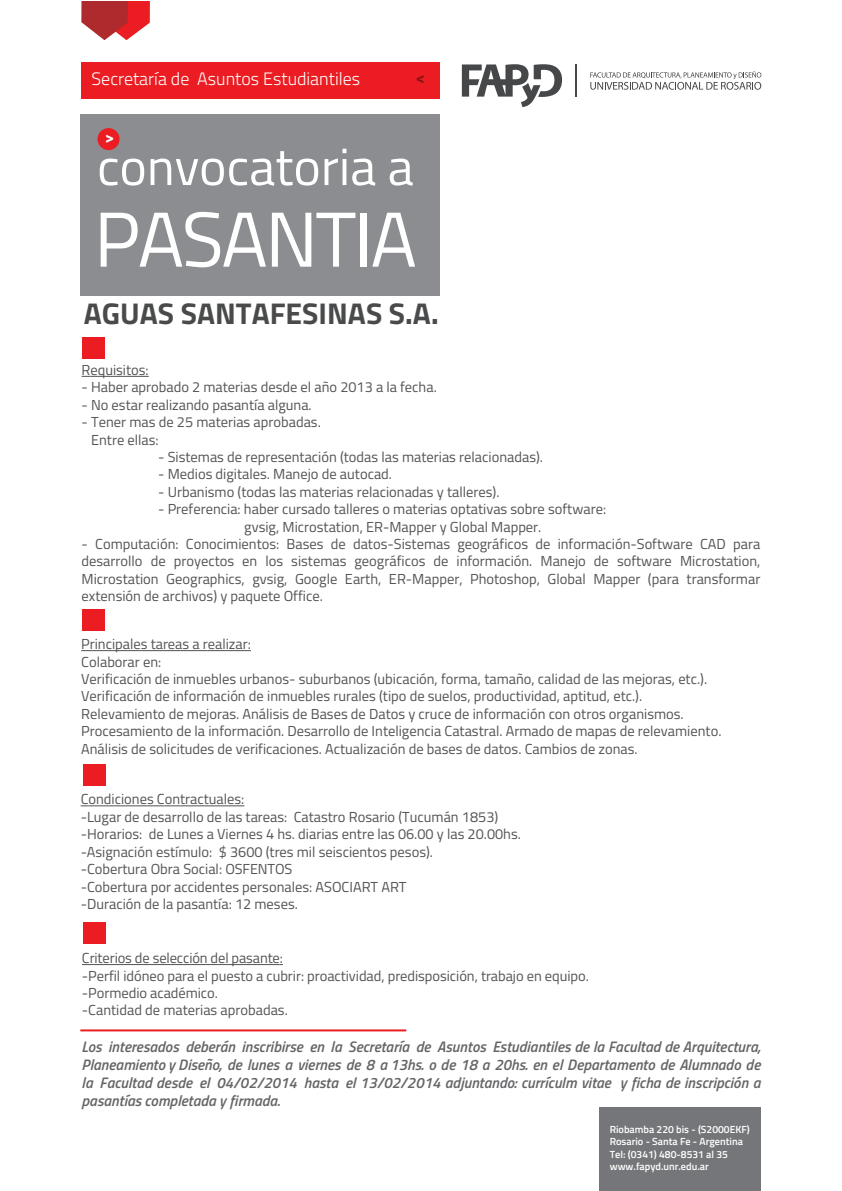
<style>
.page{position:relative;width:842px;height:1191px;background:#fff}
.page>*{position:absolute;margin:0;border:0;box-sizing:border-box;transform-origin:0 0}
.t1{font:78px "Titillium Web";letter-spacing:-.035em;color:#fff}
.t2{font:51.9px "Titillium Web";color:#fff}
.t3{font:700 30px "Titillium Web";color:#494a4b}
.t4{font:300 18px "Titillium Web";color:#fff}
.t5{font:700 16.9px "Titillium Web";color:#891417}
.t6{font:700 16.9px "Titillium Web";color:#fff}
.t7{font:italic 600 15.2px/18px "Titillium Web";color:#656568;text-align:justify}
.t8{font:14.5px/17.4px "Titillium Web";color:#535355}
.t9{font:600 10.3px/12.4px "Titillium Web";color:#fff}
.s1{font-size:15px}
</style>
<div class="page">
<div style="left:81px;top:114px;width:359px;height:181px;background:#8b8d90"></div>
<div style="left:98px;top:128px;width:22px;height:22px;background:#eb1d23;border-radius:50%"></div>
<hr style="left:88px;top:805px;width:69px;height:1px;background:#535355">
<svg style="left:157px;top:805px;width:23px;height:1px"></svg>
<hr style="left:180px;top:805px;width:64px;height:1px;background:#535355">
<div style="left:600px;top:1108px;width:161px;height:83px;background:#757679"></div>
<svg style="left:81px;top:1px;width:69px;height:39px"></svg>
<div style="left:82px;top:336px;width:22px;height:22px;background:#eb1d23"></div>
<div style="left:81px;top:62px;width:358px;height:36px;background:#eb1d23"></div>
<hr style="left:80px;top:1029px;width:326px;height:2px;background:#eb1d23">
<div style="left:82px;top:609px;width:22px;height:22px;background:#eb1d23"></div>
<div style="left:83px;top:763px;width:22px;height:22px;background:#eb1d23"></div>
<hr style="left:90px;top:376px;width:59px;height:1px;background:#535355">
<svg style="left:462px;top:64px;width:100px;height:43px"></svg>
<svg style="left:590px;top:71px;width:171px;height:19px"></svg>
<hr style="left:576px;top:64px;width:1px;height:33px;background:#464748">
<hr style="left:81px;top:650px;width:82px;height:1px;background:#535355">
<hr style="left:168px;top:650px;width:35px;height:1px;background:#535355">
<hr style="left:208px;top:650px;width:43px;height:1px;background:#535355">
<hr style="left:82px;top:964px;width:198px;height:1px;background:#535355">
<div style="left:83px;top:921px;width:22px;height:22px;background:#eb1d23"></div>
<p class="t4" style="left:92px;top:65px;width:270px">Secretaría de Asuntos Estudiantiles</p>
<p class="t5" style="left:425px;top:94px;width:11px;rotate:-180deg">&gt;</p>
<p class="t6" style="left:105px;top:125px;width:11px">&gt;</p>
<h2 class="t2" style="left:97px;top:129px;width:318px">convocatoria a</h2>
<h1 class="t1" style="left:94px;top:182px;width:324px">PASANTIA</h1>
<h3 class="t3" style="left:84px;top:291px;width:356px">AGUAS SANTAFESINAS S.A.</h3>
<p class="t8" style="left:82px;top:360px;width:69px">Requisitos:</p>
<p class="t8" style="left:82px;top:378px;width:357px">- Haber aprobado 2 materias desde el año 2013 a la fecha.</p>
<p class="t8" style="left:82px;top:395px;width:232px">- No estar realizando pasantía alguna.</p>
<p class="t8" style="left:91px;top:413px;width:231px;text-indent:-10px">- Tener mas de 25 materias aprobadas.<br>Entre ellas:</p>
<p class="t8" style="left:158px;top:447px;width:386px">- Sistemas de representación (todas las materias relacionadas).</p>
<p class="t8" style="left:158px;top:465px;width:235px">- Medios digitales. Manejo de autocad.</p>
<p class="t8" style="left:158px;top:482px;width:343px">- Urbanismo (todas las materias relacionadas y talleres).</p>
<p class="t8" style="left:244px;top:500px;width:363px;text-indent:-86px">- Preferencia: haber cursado talleres o materias optativas sobre software: gvsig, Microstation, ER-Mapper y Global Mapper.</p>
<p class="t8" style="left:82px;top:534px;width:680px;text-align:justify">- Computación: Conocimientos: Bases de datos-Sistemas geográficos de información-Software CAD para desarrollo de proyectos en los sistemas geográficos de información. Manejo de software Microstation, Microstation Geographics, gvsig, Google Earth, ER-Mapper, Photoshop, Global Mapper (para transformar extensión de archivos) y paquete Office.</p>
<p class="t8" style="left:81px;top:635px;width:642px">Principales tareas a realizar:<br>Colaborar en:<br>Verificación de inmuebles urbanos- suburbanos (ubicación, forma, tamaño, calidad de las mejoras, etc.).<br>Verificación de información de inmuebles rurales (tipo de suelos, productividad, aptitud, etc.).<br>Relevamiento de mejoras. Análisis de Bases de Datos y cruce de información con otros organismos.<br>Procesamiento de la información. Desarrollo de Inteligencia Catastral. Armado de mapas de relevamiento.<br>Análisis de solicitudes de verificaciones. Actualización de bases de datos. Cambios de zonas.</p>
<p class="t8" style="left:81px;top:790px;width:442px">Condiciones Contractuales:<br>-Lugar de desarrollo de las tareas: Catastro Rosario (Tucumán 1853) -Horarios: de Lunes a Viernes 4 hs. diarias entre las 06.00 y las 20.00hs. -Asignación estímulo: $ 3600 (tres mil seiscientos pesos).<br>-Cobertura Obra Social: OSFENTOS<br>-Cobertura por accidentes personales: ASOCIART ART<br>-Duración de la pasantía: 12 meses.</p>
<p class="t8" style="left:82px;top:948px;width:508px">Criterios de selección del pasante:<br>-Perfil idóneo para el puesto a cubrir: proactividad, predisposición, trabajo en equipo. -Pormedio académico.<br>-Cantidad de materias aprobadas.</p>
<p class="t7" style="left:82px;top:1037px;width:680px">Los interesados deberán inscribirse en la Secretaría de Asuntos Estudiantiles de la Facultad de Arquitectura, Planeamiento y Diseño, de lunes a viernes de 8 a 13hs. o de 18 a 20hs. en el Departamento de Alumnado de la Facultad <span class="s1">desde el 04/02/2014 hasta el 13/02/2014</span> adjuntando: currículm vitae y ficha de inscripción a pasantías completada y firmada.</p>
<p class="t9" style="left:610px;top:1122px;width:142px">Riobamba 220 bis - (S2000EKF)<br>Rosario - Santa Fe - Argentina<br>Tel: (0341) 480-8531 al 35 www.fapyd.unr.edu.ar</p>
</div>
